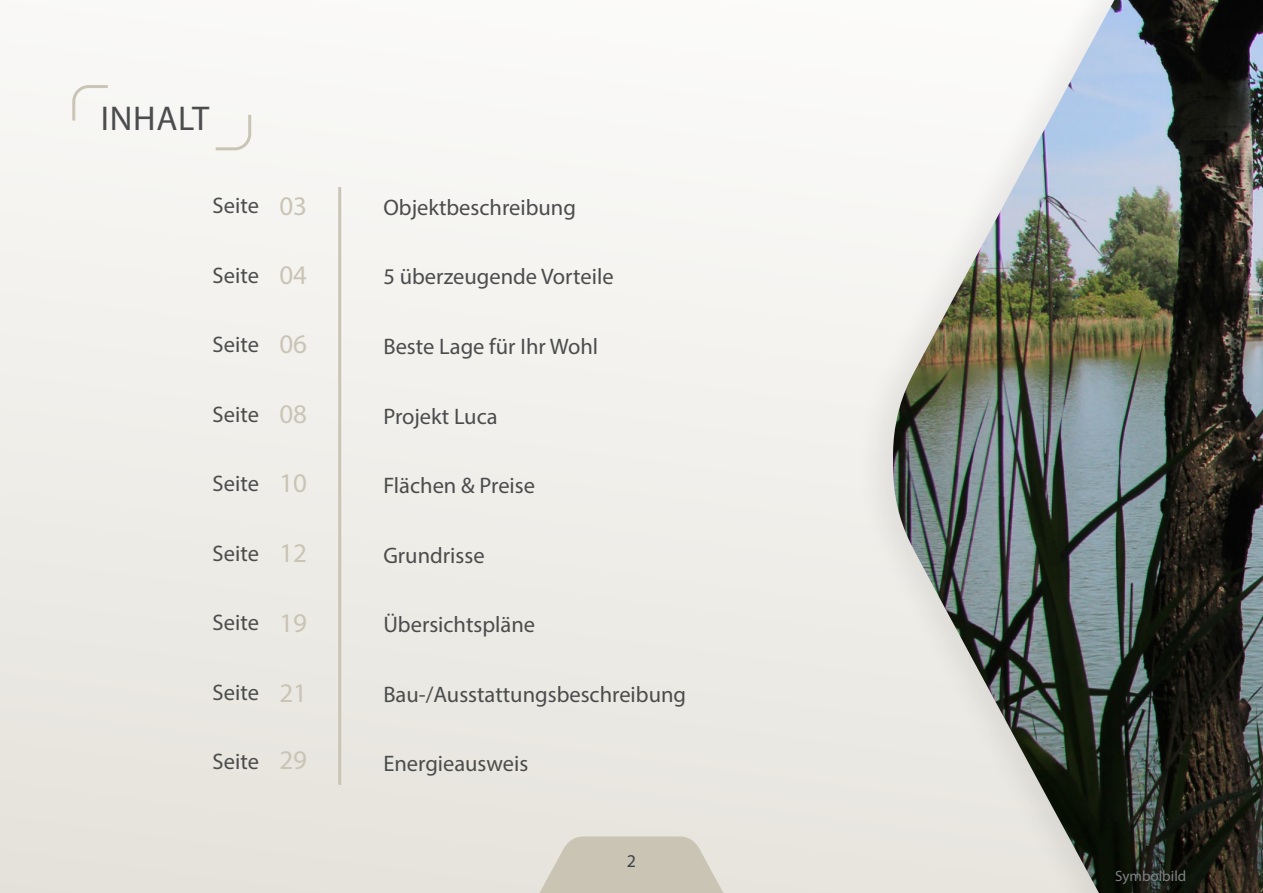
<style>
.page{position:relative;width:1263px;height:893px;background:#fff}
.page>*{position:absolute;margin:0;border:0;box-sizing:border-box;transform-origin:0 0}
.t1{font:34.5px "Myriad Pro";letter-spacing:.02em;color:#4b4c4d}
.t2{font:27px "Myriad Pro";color:#c9c4b4}
.t3{font:22.5px "Myriad Pro";color:#4b4c4d}
.t4{font:18px "Myriad Pro";color:#3d4247}
.t5{font:15px "Myriad Pro";color:#808285}
</style>
<div class="page">
<div style="left:0;top:0;width:1263px;height:893px;background:linear-gradient(to bottom,#fbfaf9,#e6e3dc)"></div>
<hr style="left:338px;top:187px;width:3px;height:598px;background:#c9c4b4">
<svg style="left:71px;top:84px;width:40px;height:40px"></svg>
<svg style="left:213px;top:112px;width:40px;height:40px"></svg>
<div style="left:854px;top:0;width:409px;height:893px;background:#231f20;opacity:.08"></div>
<img style="left:893px;top:0;width:370px;height:893px">
<div style="left:1105px;top:860px;width:113px;height:33px;background:#231f20;opacity:.08"></div>
<svg style="left:515px;top:836px;width:233px;height:57px;background:#d3cfc2"></svg>
<h1 class="t1" style="left:101px;top:101px;width:110px">INHALT</h1>
<p class="t3" style="left:213px;top:194px;width:48px">Seite</p>
<p class="t2" style="left:279px;top:192px;width:29px">03</p>
<p class="t3" style="left:383px;top:196px;width:194px">Objektbeschreibung</p>
<p class="t3" style="left:213px;top:264px;width:48px">Seite</p>
<p class="t2" style="left:279px;top:262px;width:29px">04</p>
<p class="t3" style="left:383px;top:266px;width:232px">5 überzeugende Vorteile</p>
<p class="t3" style="left:213px;top:333px;width:48px">Seite</p>
<p class="t2" style="left:279px;top:331px;width:29px">06</p>
<p class="t3" style="left:383px;top:335px;width:216px">Beste Lage für Ihr Wohl</p>
<p class="t3" style="left:213px;top:403px;width:48px">Seite</p>
<p class="t2" style="left:279px;top:400px;width:29px">08</p>
<p class="t3" style="left:383px;top:405px;width:116px">Projekt Luca</p>
<p class="t3" style="left:213px;top:472px;width:48px">Seite</p>
<p class="t2" style="left:279px;top:470px;width:29px">10</p>
<p class="t3" style="left:383px;top:474px;width:153px">Flächen &amp; Preise</p>
<p class="t3" style="left:213px;top:542px;width:48px">Seite</p>
<p class="t2" style="left:279px;top:539px;width:29px">12</p>
<p class="t3" style="left:383px;top:544px;width:103px">Grundrisse</p>
<p class="t3" style="left:213px;top:611px;width:48px">Seite</p>
<p class="t2" style="left:279px;top:610px;width:29px">19</p>
<p class="t3" style="left:383px;top:613px;width:153px">Übersichtspläne</p>
<p class="t3" style="left:213px;top:681px;width:48px">Seite</p>
<p class="t2" style="left:279px;top:679px;width:29px">21</p>
<p class="t3" style="left:383px;top:683px;width:304px">Bau-/Ausstattungsbeschreibung</p>
<p class="t3" style="left:213px;top:750px;width:48px">Seite</p>
<p class="t2" style="left:279px;top:747px;width:29px">29</p>
<p class="t3" style="left:383px;top:752px;width:146px">Energieausweis</p>
<p class="t4" style="left:627px;top:852px;width:11px">2</p>
<p class="t5" style="left:1115px;top:869px;width:73px">Symbolbild</p>
</div>
